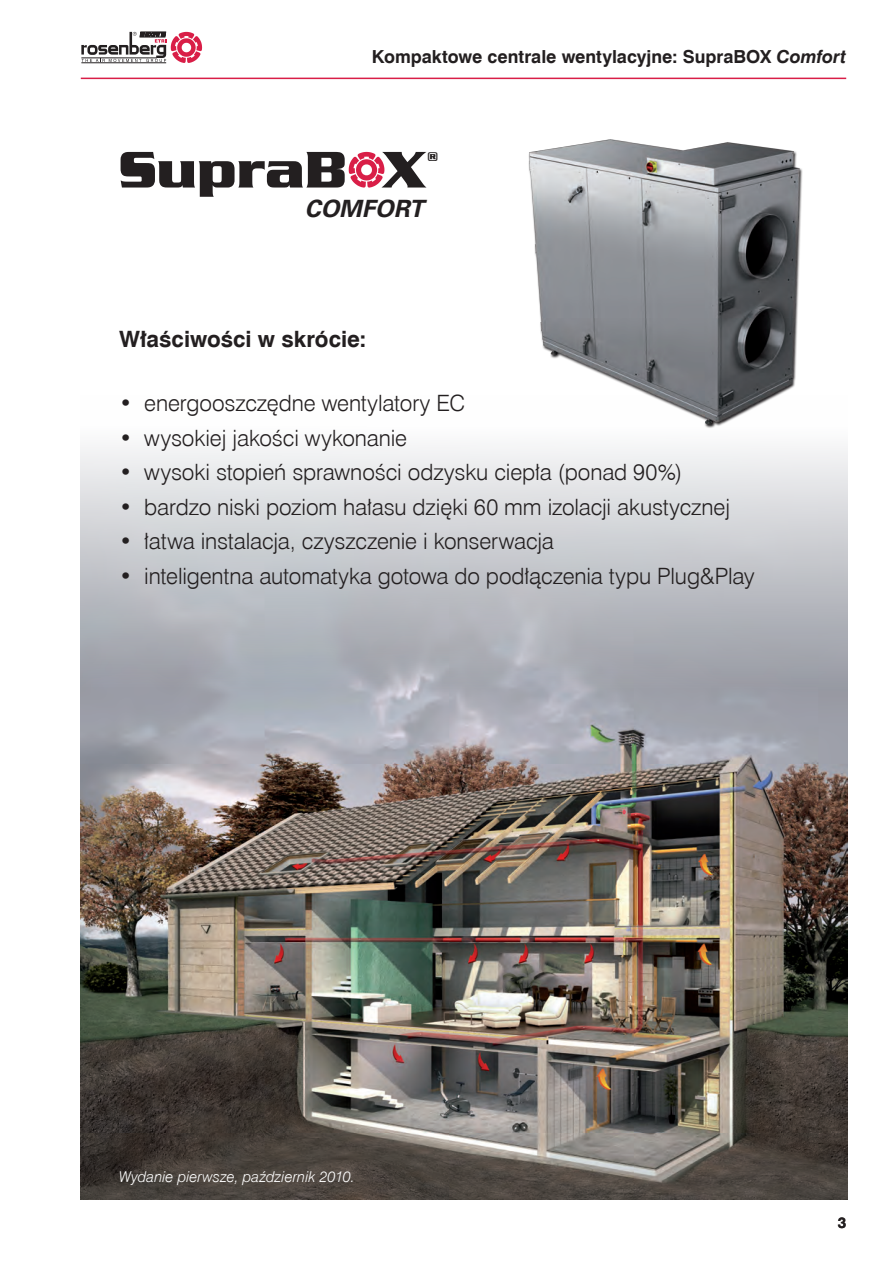
<style>
.page{position:relative;width:893px;height:1263px;background:#fff}
.page>*{position:absolute;margin:0;border:0;box-sizing:border-box;transform-origin:0 0}
.t1{font:700 53.4px "Serpentine DEE";color:#231f20}
.t2{font:italic 700 23.85px "Univers";color:#231f20}
.t3{font:22.5px "Swis 721 Lt EU";letter-spacing:-.005em;color:#231f20}
.t4{font:700 22.5px "Swis 721 EU";color:#231f20}
.t5{font:700 18px "Swis 721 EU";color:#231f20}
.t6{font:italic 15px "Swis 721 Lt EU";letter-spacing:.005em;color:#fff}
.t7{font:700 15px "Swis 721 EU";color:#231f20}
.t8{font:700 13.05px "Serpentine DEE";color:#231f20}
.s1{font-style:italic}
</style>
<div class="page">
<hr style="left:81px;top:63px;width:85px;height:1px;background:#231f20">
<svg style="left:81px;top:32px;width:121px;height:31px"></svg>
<hr style="left:81px;top:78px;width:765px;height:1px;background:#d91e47">
<img style="left:81px;top:446px;width:766px;height:753px">
<svg style="left:349px;top:152px;width:35px;height:36px"></svg>
<img style="left:528px;top:139px;width:275px;height:289px">
<p class="t5" style="left:372px;top:45px;width:476px">Kompaktowe centrale wentylacyjne: SupraBOX <span class="s1">Comfort</span></p>
<h1 class="t1" style="left:119px;top:141px;width:308px">SupraB X</h1>
<p class="t8" style="left:428px;top:149px;width:12px">®</p>
<p class="t2" style="left:305px;top:194px;width:120px">COMFORT</p>
<p class="t4" style="left:119px;top:325px;width:249px">Właściwości w skrócie:</p>
<p class="t3" style="left:119px;top:389px;width:348px">• energooszczędne wentylatory EC</p>
<p class="t3" style="left:119px;top:424px;width:290px">• wysokiej jakości wykonanie</p>
<p class="t3" style="left:119px;top:458px;width:564px">• wysoki stopień sprawności odzysku ciepła (ponad 90%)</p>
<p class="t3" style="left:119px;top:493px;width:612px">• bardzo niski poziom hałasu dzięki 60 mm izolacji akustycznej</p>
<p class="t3" style="left:119px;top:527px;width:436px">• łatwa instalacja, czyszczenie i konserwacja</p>
<p class="t3" style="left:119px;top:562px;width:637px">• inteligentna automatyka gotowa do podłączenia typu Plug&amp;Play</p>
<p class="t6" style="left:119px;top:1168px;width:237px">Wydanie pierwsze, październik 2010.</p>
<p class="t7" style="left:838px;top:1213px;width:10px">3</p>
</div>
